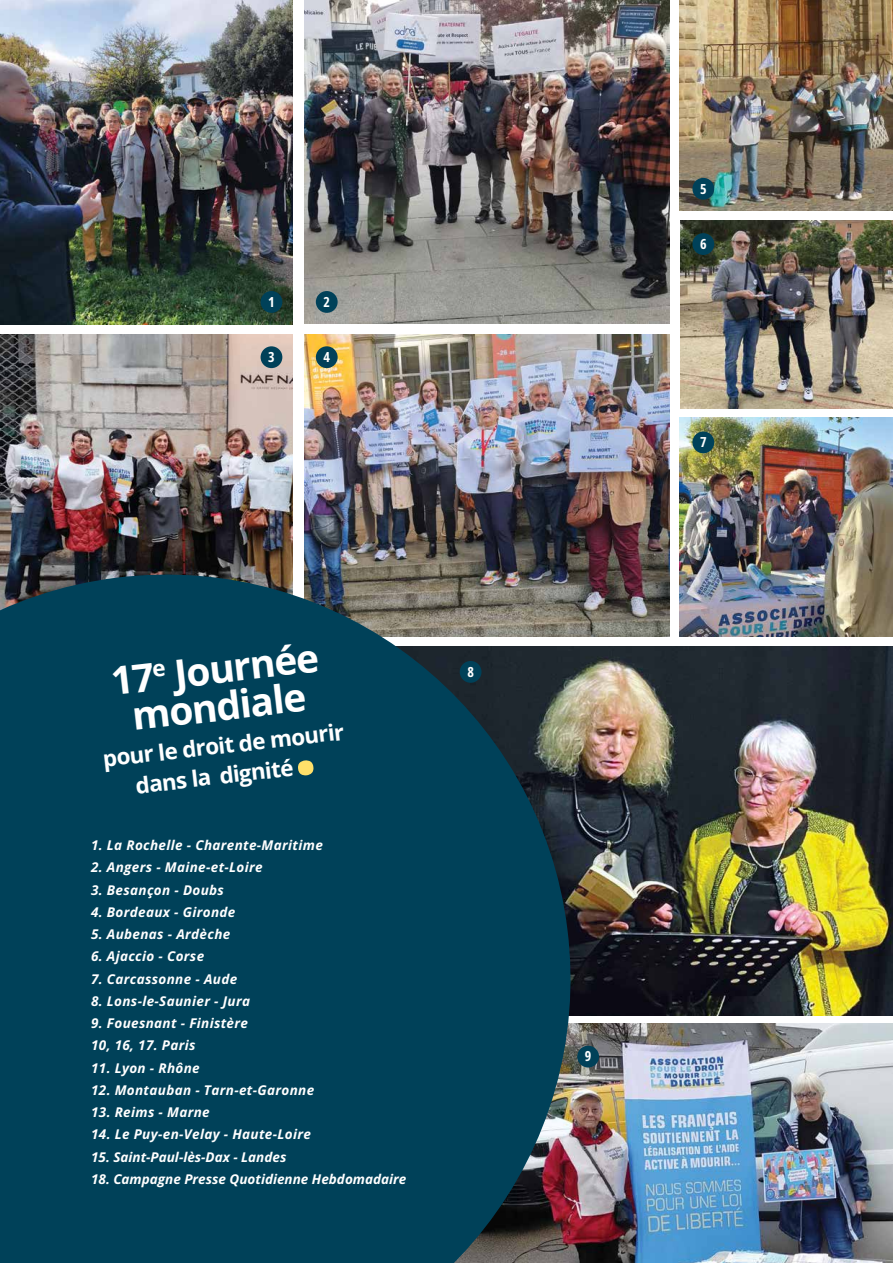
<style>
.page{position:relative;width:893px;height:1263px;background:#fff}
.page>*{position:absolute;margin:0;border:0;box-sizing:border-box;transform-origin:0 0}
.Titre_1{font:700 39px/37.3px "Open Sans";color:#fff}
.Titre_1-2{font:700 22.5px/30px "Open Sans";color:#fff}
.Texte_tableau{font:700 13.95px "Open Sans Condensed";color:#fff}
.Légende{font:italic 700 13.5px "Open Sans";letter-spacing:.025em;color:#fff}
.Légende-2{font:italic 700 13.5px "Open Sans";color:#fff}
</style>
<div class="page">
<img style="left:595px;top:1024px;width:298px;height:239px">
<img style="left:595px;top:647px;width:298px;height:368px">
<img style="left:0;top:0;width:292px;height:324px">
<img style="left:0;top:334px;width:292px;height:216px">
<img style="left:305px;top:334px;width:364px;height:302px">
<img style="left:680px;top:418px;width:213px;height:218px">
<svg style="left:0;top:550px;width:595px;height:713px;background:#0f4458"></svg>
<img style="left:680px;top:220px;width:213px;height:188px">
<img style="left:305px;top:0;width:364px;height:324px">
<img style="left:680px;top:0;width:213px;height:211px">
<div style="left:261px;top:291px;width:21px;height:22px;background:#004159;border-radius:50%"></div>
<div style="left:261px;top:346px;width:21px;height:22px;background:#004159;border-radius:50%"></div>
<div style="left:316px;top:291px;width:22px;height:22px;background:#004159;border-radius:50%"></div>
<div style="left:316px;top:346px;width:22px;height:22px;background:#004159;border-radius:50%"></div>
<div style="left:692px;top:178px;width:22px;height:22px;background:#004159;border-radius:50%"></div>
<div style="left:692px;top:233px;width:22px;height:22px;background:#004159;border-radius:50%"></div>
<div style="left:692px;top:431px;width:22px;height:22px;background:#004159;border-radius:50%"></div>
<div style="left:460px;top:661px;width:21px;height:22px;background:#004159;border-radius:50%"></div>
<div style="left:577px;top:1046px;width:22px;height:21px;background:#004159;border-radius:50%"></div>
<div style="left:112px;top:663px;width:54px;height:32px;background:#004159"></div>
<svg style="left:297px;top:759px;width:17px;height:17px"></svg>
<p class="Texte_tableau" style="left:268px;top:291px;width:8px">1</p>
<p class="Texte_tableau" style="left:268px;top:347px;width:8px">3</p>
<p class="Texte_tableau" style="left:323px;top:291px;width:8px">2</p>
<p class="Texte_tableau" style="left:323px;top:347px;width:8px">4</p>
<p class="Titre_1" style="left:125px;top:660px;width:194px;text-indent:47px;rotate:-7deg">Journée mondiale</p>
<p class="Titre_1-2" style="left:131px;top:739px;width:214px;text-indent:-30px;rotate:-6deg">pour le droit de mourir dans la dignité</p>
<p class="Légende" style="left:91px;top:836px;width:233px">1. La Rochelle - Charente-Maritime</p>
<p class="Légende" style="left:91px;top:858px;width:173px">2. Angers - Maine-et-Loire</p>
<p class="Légende" style="left:91px;top:880px;width:134px">3. Besançon - Doubs</p>
<p class="Légende" style="left:91px;top:903px;width:146px">4. Bordeaux - Gironde</p>
<p class="Légende" style="left:91px;top:925px;width:141px">5. Aubenas - Ardèche</p>
<p class="Légende" style="left:91px;top:947px;width:115px">6. Ajaccio - Corse</p>
<p class="Légende" style="left:91px;top:969px;width:148px">7. Carcassonne - Aude</p>
<p class="Légende" style="left:91px;top:992px;width:160px">8. Lons-le-Saunier - Jura</p>
<p class="Légende" style="left:91px;top:1014px;width:158px">9. Fouesnant - Finistère</p>
<p class="Légende" style="left:91px;top:1036px;width:106px">10, 16, 17. Paris</p>
<p class="Légende" style="left:91px;top:1058px;width:110px">11. Lyon - Rhône</p>
<p class="Légende" style="left:91px;top:1081px;width:225px">12. Montauban - Tarn-et-Garonne</p>
<p class="Légende" style="left:91px;top:1103px;width:120px">13. Reims - Marne</p>
<p class="Légende" style="left:91px;top:1125px;width:221px">14. Le Puy-en-Velay - Haute-Loire</p>
<p class="Légende-2" style="left:91px;top:1147px;width:197px">15. Saint-Paul-lès-Dax - Landes</p>
<p class="Légende-2" style="left:91px;top:1170px;width:317px">18. Campagne Presse Quotidienne Hebdomadaire</p>
<p class="Texte_tableau" style="left:467px;top:661px;width:8px">8</p>
<p class="Texte_tableau" style="left:700px;top:178px;width:8px">5</p>
<p class="Texte_tableau" style="left:700px;top:234px;width:8px">6</p>
<p class="Texte_tableau" style="left:700px;top:432px;width:8px">7</p>
<p class="Texte_tableau" style="left:585px;top:1046px;width:8px">9</p>
</div>
